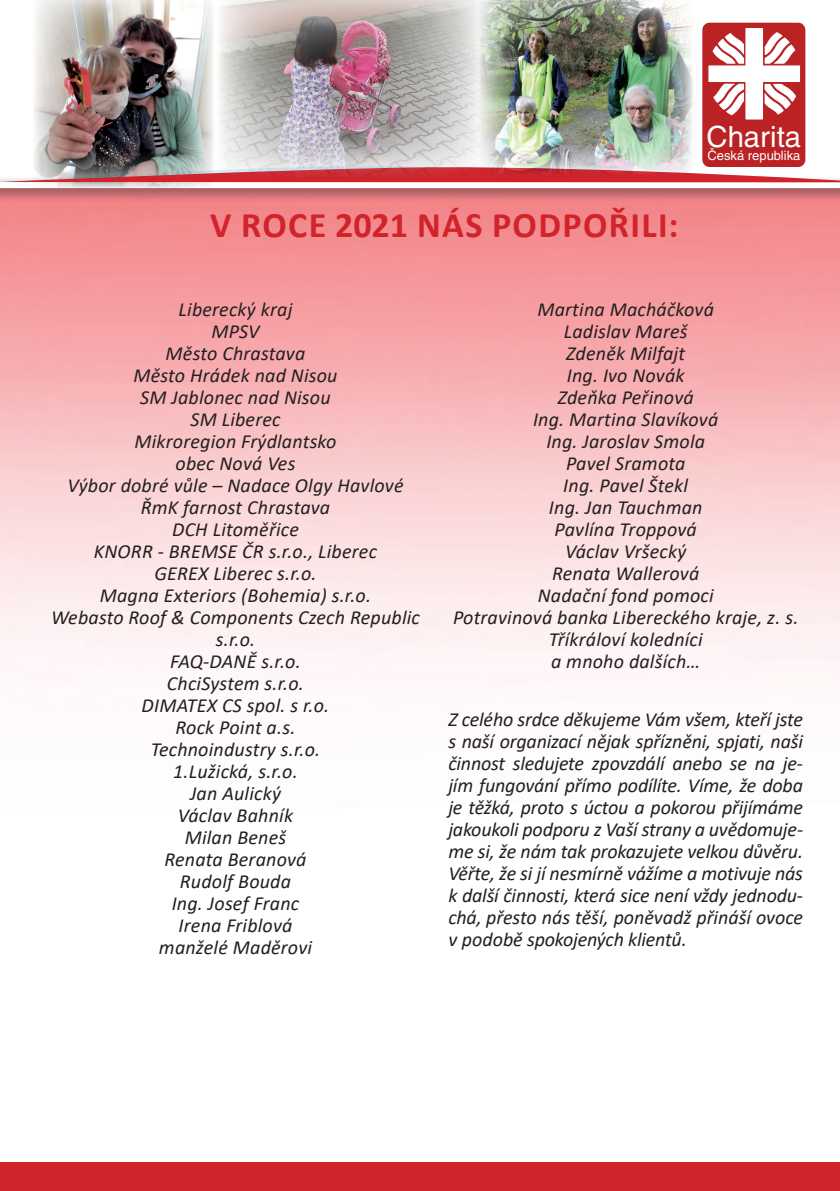
<style>
.page{position:relative;width:840px;height:1191px;background:#fff}
.page>*{position:absolute;margin:0;border:0;box-sizing:border-box;transform-origin:0 0}
.t1{font:700 36px "Calibri";letter-spacing:.04em;color:#d1232a}
.t2{font:29.2px "Helvetica CE";color:#fff}
.t3{font:italic 20px/22px "Calibri";letter-spacing:.01em;color:#231f20;text-align:center}
.t4{font:13px "Helvetica CE";color:#fff}
</style>
<div class="page">
<div style="left:0;top:1162px;width:839px;height:29px;background:#d1232a"></div>
<div style="left:0;top:175px;width:839px;height:28px;background:#231f20;opacity:.75"></div>
<div style="left:0;top:182px;width:839px;height:6px;background:#fff"></div>
<img style="left:33px;top:0;width:181px;height:188px">
<img style="left:485px;top:0;width:204px;height:23px">
<img style="left:220px;top:0;width:265px;height:23px">
<img style="left:0;top:23px;width:839px;height:159px">
<h1 class="t1" style="left:210px;top:199px;width:469px">V ROCE 2021 NÁS PODPOŘILI:</h1>
<h2 class="t2" style="left:706px;top:119px;width:96px">Charita</h2>
<p class="t4" style="left:707px;top:148px;width:94px">Česká republika</p>
<p class="t3" style="left:51px;top:297px;width:370px">Liberecký kraj<br>MPSV<br>Město Chrastava<br>Město Hrádek nad Nisou<br>SM Jablonec nad Nisou<br>SM Liberec<br>Mikroregion Frýdlantsko<br>obec Nová Ves<br>Výbor dobré vůle – Nadace Olgy Havlové<br>ŘmK farnost Chrastava<br>DCH Litoměřice<br>KNORR - BREMSE ČR s.r.o., Liberec<br>GEREX Liberec s.r.o.<br>Magna Exteriors (Bohemia) s.r.o.<br>Webasto Roof &amp; Components Czech Republic s.r.o.<br>FAQ-DANĚ s.r.o.<br>ChciSystem s.r.o.<br>DIMATEX CS spol. s r.o.<br>Rock Point a.s.<br>Technoindustry s.r.o.<br>1.Lužická, s.r.o.<br>Jan Aulický<br>Václav Bahník<br>Milan Beneš<br>Renata Beranová<br>Rudolf Bouda<br>Ing. Josef Franc<br>Irena Friblová<br>manželé Maděrovi</p>
<p class="t3" style="left:453px;top:297px;width:346px">Martina Macháčková<br>Ladislav Mareš<br>Zdeněk Milfajt<br>Ing. Ivo Novák<br>Zdeňka Peřinová<br>Ing. Martina Slavíková<br>Ing. Jaroslav Smola<br>Pavel Sramota<br>Ing. Pavel Štekl<br>Ing. Jan Tauchman<br>Pavlína Troppová<br>Václav Vršecký<br>Renata Wallerová<br>Nadační fond pomoci<br>Potravinová banka Libereckého kraje, z. s.<br>Tříkráloví koledníci<br>a mnoho dalších…</p>
<p class="t3" style="left:448px;top:707px;width:356px;text-align:justify">Z celého srdce děkujeme Vám všem, kteří jste s naší organizací nějak spřízněni, spjati, naši činnost sledujete zpovzdálí anebo se na je&shy;jím fungování přímo podílíte. Víme, že doba je těžká, proto s úctou a pokorou přijímáme jakoukoli podporu z Vaší strany a uvědomuje&shy;me si, že nám tak prokazujete velkou důvěru.<br>Věřte, že si jí nesmírně vážíme a motivuje nás k další činnosti, která sice není vždy jednodu&shy;chá, přesto nás těší, poněvadž přináší ovoce v podobě spokojených klientů.</p>
</div>
